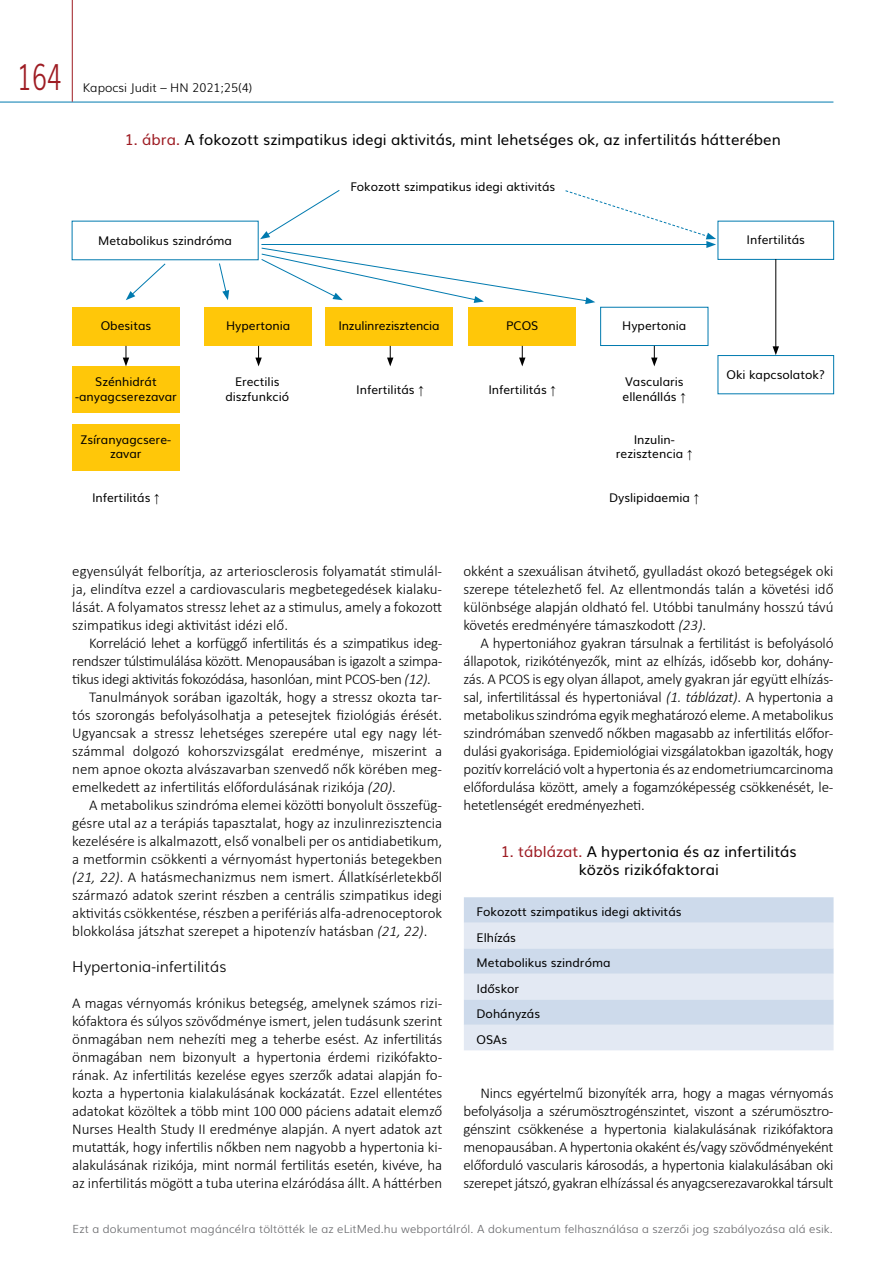
<style>
.page{position:relative;width:893px;height:1263px;background:#fff}
.page>*{position:absolute;margin:0;border:0;box-sizing:border-box;transform-origin:0 0}
.t1{font:300 36px "Muli";color:#9e1c23;scale:.7 1}
.t2{font:300 15px/18px "Calibri";letter-spacing:-.005em;color:#000;text-align:justify}
.t3{font:300 15px "Calibri";letter-spacing:-.025em;color:#000}
.t4{font:15px/18px "Muli";color:#000;text-align:center}
.t5{font:300 15px "Muli";color:#000}
.t6{font:12px/25.5px "Muli";color:#000;text-align:center}
.t7{font:300 12px "Muli";color:#000}
.t8{font:300 11.25px "Muli";letter-spacing:.01em;color:#696a6d}
.s1{color:#9e1c23}
.s2{font-family:"Times New Roman"}
.s3{font-style:italic}
</style>
<div class="page">
<hr style="left:0;top:102px;width:833px;height:1px;background:#007aaf">
<hr style="left:72px;top:0;width:1px;height:102px;background:#9e1c23">
<svg style="left:464px;top:897px;width:370px;height:26px;fill:#cddaeb"></svg>
<svg style="left:464px;top:923px;width:370px;height:127px;fill:#e3e9f3"></svg>
<div style="left:718px;top:221px;width:116px;height:39px;border:1px solid #007aaf"></div>
<div style="left:72px;top:307px;width:108px;height:38px;background:#ffc709"></div>
<div style="left:204px;top:307px;width:108px;height:38px;background:#ffc709"></div>
<div style="left:325px;top:307px;width:128px;height:38px;background:#ffc709"></div>
<div style="left:469px;top:307px;width:107px;height:38px;background:#ffc709"></div>
<div style="left:600px;top:307px;width:108px;height:39px;border:1px solid #007aaf"></div>
<div style="left:72px;top:366px;width:108px;height:47px;background:#ffc709"></div>
<div style="left:72px;top:424px;width:107px;height:46px;background:#ffc709"></div>
<div style="left:718px;top:355px;width:116px;height:39px;border:1px solid #007aaf"></div>
<svg style="left:126px;top:263px;width:40px;height:37px"></svg>
<svg style="left:219px;top:263px;width:10px;height:37px"></svg>
<svg style="left:260px;top:190px;width:456px;height:114px"></svg>
<svg style="left:123px;top:346px;width:6px;height:20px"></svg>
<svg style="left:255px;top:346px;width:7px;height:20px"></svg>
<svg style="left:387px;top:346px;width:6px;height:20px"></svg>
<svg style="left:519px;top:346px;width:6px;height:20px"></svg>
<svg style="left:651px;top:346px;width:6px;height:20px"></svg>
<hr style="left:775px;top:259px;width:1px;height:90px;background:#000">
<svg style="left:773px;top:346px;width:6px;height:9px"></svg>
<h1 class="t1" style="left:17px;top:49px;width:65px">164</h1>
<p class="t7" style="left:83px;top:79px;width:171px">Kapocsi Judit – HN 2021;25(4)</p>
<p class="t4" style="left:125px;top:130px;width:658px"><span class="s1">1. ábra.</span> A fokozott szimpatikus idegi aktivitás, mint lehetséges ok, az infertilitás hátterében</p>
<p class="t6" style="left:350px;top:173px;width:206px">Fokozott szimpatikus idegi aktivitás</p>
<p class="t6" style="left:98px;top:226px;width:135px">Metabolikus szindróma</p>
<p class="t6" style="left:747px;top:226px;width:60px">Infertilitás</p>
<p class="t6" style="left:101px;top:312px;width:52px">Obesitas</p>
<p class="t6" style="left:226px;top:312px;width:66px">Hypertonia</p>
<p class="t6" style="left:338px;top:312px;width:103px">Inzulinrezisztencia</p>
<p class="t6" style="left:506px;top:312px;width:34px">PCOS</p>
<p class="t6" style="left:622px;top:312px;width:66px">Hypertonia</p>
<p class="t6" style="left:75px;top:374px;width:103px;line-height:14.4px">Szénhidrát -anyagcserezavar</p>
<p class="t6" style="left:80px;top:431px;width:92px;line-height:14.4px">Zsíranyagcsere&shy;zavar</p>
<p class="t6" style="left:92px;top:483px;width:69px">Infertilitás <span class="s2">↑</span></p>
<p class="t6" style="left:225px;top:374px;width:65px;line-height:14.4px">Erectilis diszfunkció</p>
<p class="t6" style="left:356px;top:376px;width:69px">Infertilitás <span class="s2">↑</span></p>
<p class="t6" style="left:488px;top:376px;width:69px">Infertilitás <span class="s2">↑</span></p>
<p class="t6" style="left:623px;top:374px;width:65px;line-height:14.4px;text-align:left">Vascularis ellenállás <span class="s2">↑</span></p>
<p class="t6" style="left:616px;top:431px;width:78px;line-height:14.4px">Inzulin&shy;rezisztencia <span class="s2">↑</span></p>
<p class="t6" style="left:609px;top:483px;width:92px">Dyslipidaemia <span class="s2">↑</span></p>
<p class="t6" style="left:726px;top:361px;width:100px">Oki kapcsolatok?</p>
<p class="t2" style="left:72px;top:562px;width:371px">egyensúlyát felborítja, az arteriosclerosis folyamatát stimulál&shy;ja, elindítva ezzel a cardiovascularis megbetegedések kialaku&shy;lását. A folyamatos stressz lehet az a stimulus, amely a fokozott szimpatikus idegi aktivitást idézi elő.</p>
<p class="t3" style="left:89px;top:634px;width:354px">Korreláció lehet a korfüggő infertilitás és a szimpatikus ideg-</p>
<p class="t3" style="left:72px;top:652px;width:372px">rendszer túlstimulálása között. Menopausában is igazolt a szimpa-</p>
<p class="t3" style="left:72px;top:670px;width:360px">tikus idegi aktivitás fokozódása, hasonlóan, mint PCOS-ben <span class="s3">(12)</span>.</p>
<p class="t2" style="left:89px;top:688px;width:354px">Tanulmányok sorában igazolták, hogy a stressz okozta tar-</p>
<p class="t2" style="left:72px;top:706px;width:371px">tós szorongás befolyásolhatja a petesejtek fiziológiás érését.</p>
<p class="t2" style="left:72px;top:724px;width:371px">Ugyancsak a stressz lehetséges szerepére utal egy nagy lét-</p>
<p class="t2" style="left:72px;top:742px;width:371px">számmal dolgozó kohorszvizsgálat eredménye, miszerint a</p>
<p class="t2" style="left:72px;top:760px;width:371px">nem apnoe okozta alvászavarban szenvedő nők körében meg-</p>
<p class="t2" style="left:72px;top:778px;width:325px">emelkedett az infertilitás előfordulásának rizikója <span class="s3">(20)</span>.</p>
<p class="t2" style="left:89px;top:796px;width:354px">A metabolikus szindróma elemei közötti bonyolult összefüg-</p>
<p class="t2" style="left:72px;top:814px;width:371px">gésre utal az a terápiás tapasztalat, hogy az inzulinrezisztencia</p>
<p class="t2" style="left:72px;top:832px;width:371px">kezelésére is alkalmazott, első vonalbeli per os antidiabetikum,</p>
<p class="t2" style="left:72px;top:850px;width:371px">a metformin csökkenti a vérnyomást hypertoniás betegekben</p>
<p class="t2" style="left:72px;top:868px;width:371px"><span class="s3">(21, 22)</span>. A hatásmechanizmus nem ismert. Állatkísérletekből</p>
<p class="t2" style="left:72px;top:886px;width:371px">származó adatok szerint részben a centrális szimpatikus idegi</p>
<p class="t2" style="left:72px;top:904px;width:371px">aktivitás csökkentése, részben a perifériás alfa-adrenoceptorok</p>
<p class="t2" style="left:72px;top:922px;width:357px">blokkolása játszhat szerepet a hipotenzív hatásban <span class="s3">(21, 22)</span>.</p>
<p class="t5" style="left:72px;top:955px;width:156px">Hypertonia-infertilitás</p>
<p class="t2" style="left:72px;top:994px;width:372px">A magas vérnyomás krónikus betegség, amelynek számos rizi&shy;kófaktora és súlyos szövődménye ismert, jelen tudásunk szerint önmagában nem nehezíti meg a teherbe esést. Az infertilitás önmagában nem bizonyult a hypertonia érdemi rizikófakto&shy;rának. Az infertilitás kezelése egyes szerzők adatai alapján fo&shy;kozta a hypertonia kialakulásának kockázatát. Ezzel ellentétes adatokat közöltek a több mint 100 000 páciens adatait elemző Nurses Health Study II eredménye alapján. A nyert adatok azt mutatták, hogy infertilis nőkben nem nagyobb a hypertonia ki&shy;alakulásának rizikója, mint normál fertilitás esetén, kivéve, ha az infertilitás mögött a tuba uterina elzáródása állt. A háttérben</p>
<p class="t2" style="left:463px;top:562px;width:372px">okként a szexuálisan átvihető, gyulladást okozó betegségek oki szerepe tételezhető fel. Az ellentmondás talán a követési idő különbsége alapján oldható fel. Utóbbi tanulmány hosszú távú követés eredményére támaszkodott <span class="s3">(23)</span>.</p>
<p class="t2" style="left:463px;top:634px;width:372px;text-indent:17px">A hypertoniához gyakran társulnak a fertilitást is befolyásoló állapotok, rizikótényezők, mint az elhízás, idősebb kor, dohány&shy;zás. A PCOS is egy olyan állapot, amely gyakran jár együtt elhízás&shy;sal, infertilitással és hypertoniával <span class="s3">(1. táblázat)</span>. A hypertonia a metabolikus szindróma egyik meghatározó eleme. A metabolikus szindrómában szenvedő nőkben magasabb az infertilitás előfor&shy;dulási gyakorisága. Epidemiológiai vizsgálatokban igazolták, hogy pozitív korreláció volt a hypertonia és az endometriumcarcinoma előfordulása között, amely a fogamzóképesség csökkenését, le&shy;hetetlenségét eredményezheti.</p>
<p class="t4" style="left:501px;top:841px;width:297px"><span class="s1">1. táblázat.</span> A hypertonia és az infertilitás közös rizikófaktorai</p>
<p class="t6" style="left:477px;top:898px;width:206px;text-align:left">Fokozott szimpatikus idegi aktivitás<br>Elhízás<br>Metabolikus szindróma<br>Időskor<br>Dohányzás<br>OSAs</p>
<p class="t2" style="left:463px;top:1084px;width:372px;text-indent:17px">Nincs egyértelmű bizonyíték arra, hogy a magas vérnyomás befolyásolja a szérumösztrogénszintet, viszont a szérumösztro&shy;génszint csökkenése a hypertonia kialakulásának rizikófaktora menopausában. A hypertonia okaként és/vagy szövődményeként előforduló vascularis károsodás, a hypertonia kialakulásában oki szerepet játszó, gyakran elhízással és anyagcserezavarokkal társult</p>
<p class="t8" style="left:73px;top:1220px;width:762px">Ezt a dokumentumot magáncélra töltötték le az eLitMed.hu webportálról. A dokumentum felhasználása a szerzői jog szabályozása alá esik.</p>
</div>
